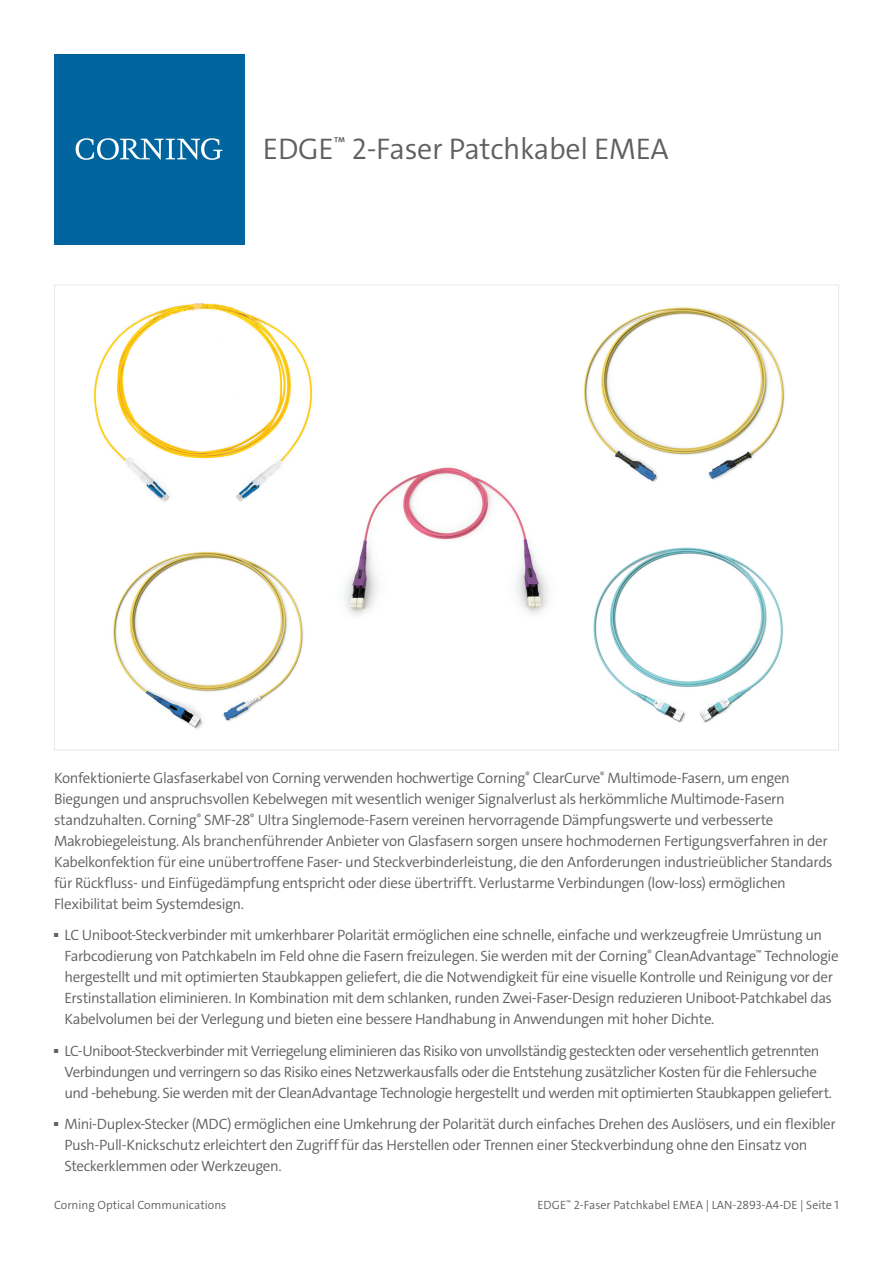
<style>
.page{position:relative;width:893px;height:1263px;background:#fff}
.page>*{position:absolute;margin:0;border:0;box-sizing:border-box;transform-origin:0 0}
.Standard_ohne_Silbentrennung{font:300 30px "The Sans C4 s";letter-spacing:-.01em;color:#5f5f62}
.t1{font:300 15px/21px "The Sans C4 s";letter-spacing:-.03em;color:#5f5f62}
.t2{font:300 12px "The Sans C4 s";color:#5f5f62}
</style>
<div class="page">
<img style="left:593px;top:547px;width:190px;height:176px">
<img style="left:583px;top:307px;width:202px;height:175px">
<img style="left:113px;top:551px;width:190px;height:179px">
<img style="left:345px;top:467px;width:204px;height:149px">
<img style="left:94px;top:303px;width:258px;height:216px">
<div style="left:54px;top:54px;width:190px;height:190px;background:#00649e"></div>
<svg style="left:75px;top:138px;width:147px;height:22px"></svg>
<p class="Standard_ohne_Silbentrennung" style="left:263px;top:130px;width:407px">EDGE<sup>™</sup> 2-Faser Patchkabel EMEA</p>
<p class="t1" style="left:54px;top:767px;width:780px">Konfektionierte Glasfaserkabel von Corning verwenden hochwertige Corning<sup>®</sup> ClearCurve<sup>®</sup> Multimode-Fasern, um engen Biegungen und anspruchsvollen Kebelwegen mit wesentlich weniger Signalverlust als herkömmliche Multimode-Fasern standzuhalten. Corning<sup>®</sup> SMF-28<sup>®</sup> Ultra Singlemode-Fasern vereinen hervorragende Dämpfungswerte und verbesserte Makrobiegeleistung. Als branchenführender Anbieter von Glasfasern sorgen unsere hochmodernen Fertigungsverfahren in der Kabelkonfektion für eine unübertroffene Faser- und Steckverbinderleistung, die den Anforderungen industrieüblicher Standards für Rückfluss- und Einfügedämpfung entspricht oder diese übertrifft. Verlustarme Verbindungen (low-loss) ermöglichen Flexibilitat beim Systemdesign.</p>
<p class="t1" style="left:64px;top:924px;width:775px;text-indent:-10px"><sup>■</sup> LC Uniboot-Steckverbinder mit umkerhbarer Polarität ermöglichen eine schnelle, einfache und werkzeugfreie Umrüstung un Farbcodierung von Patchkabeln im Feld ohne die Fasern freizulegen. Sie werden mit der Corning<sup>®</sup> CleanAdvantage<sup>™</sup> Technologie hergestellt und mit optimierten Staubkappen geliefert, die die Notwendigkeit für eine visuelle Kontrolle und Reinigung vor der Erstinstallation eliminieren. In Kombination mit dem schlanken, runden Zwei-Faser-Design reduzieren Uniboot-Patchkabel das Kabelvolumen bei der Verlegung und bieten eine bessere Handhabung in Anwendungen mit hoher Dichte.</p>
<p class="t1" style="left:64px;top:1040px;width:769px;text-indent:-10px"><sup>■</sup> LC-Uniboot-Steckverbinder mit Verriegelung eliminieren das Risiko von unvollständig gesteckten oder versehentlich getrennten<br>Verbindungen und verringern so das Risiko eines Netzwerkausfalls oder die Entstehung zusätzlicher Kosten für die Fehlersuche und -behebung. Sie werden mit der CleanAdvantage Technologie hergestellt und werden mit optimierten Staubkappen geliefert.</p>
<p class="t1" style="left:64px;top:1113px;width:773px;text-indent:-10px"><sup>■</sup> Mini-Duplex-Stecker (MDC) ermöglichen eine Umkehrung der Polarität durch einfaches Drehen des Auslösers, und ein flexibler<br>Push-Pull-Knickschutz erleichtert den Zugriff für das Herstellen oder Trennen einer Steckverbindung ohne den Einsatz von<br>Steckerklemmen oder Werkzeugen.</p>
<p class="t2" style="left:54px;top:1197px;width:174px">Corning Optical Communications</p>
<p class="t2" style="left:537px;top:1197px;width:303px">EDGE<sup>™</sup> 2-Faser Patchkabel EMEA | LAN-2893-A4-DE | Seite 1</p>
</div>
